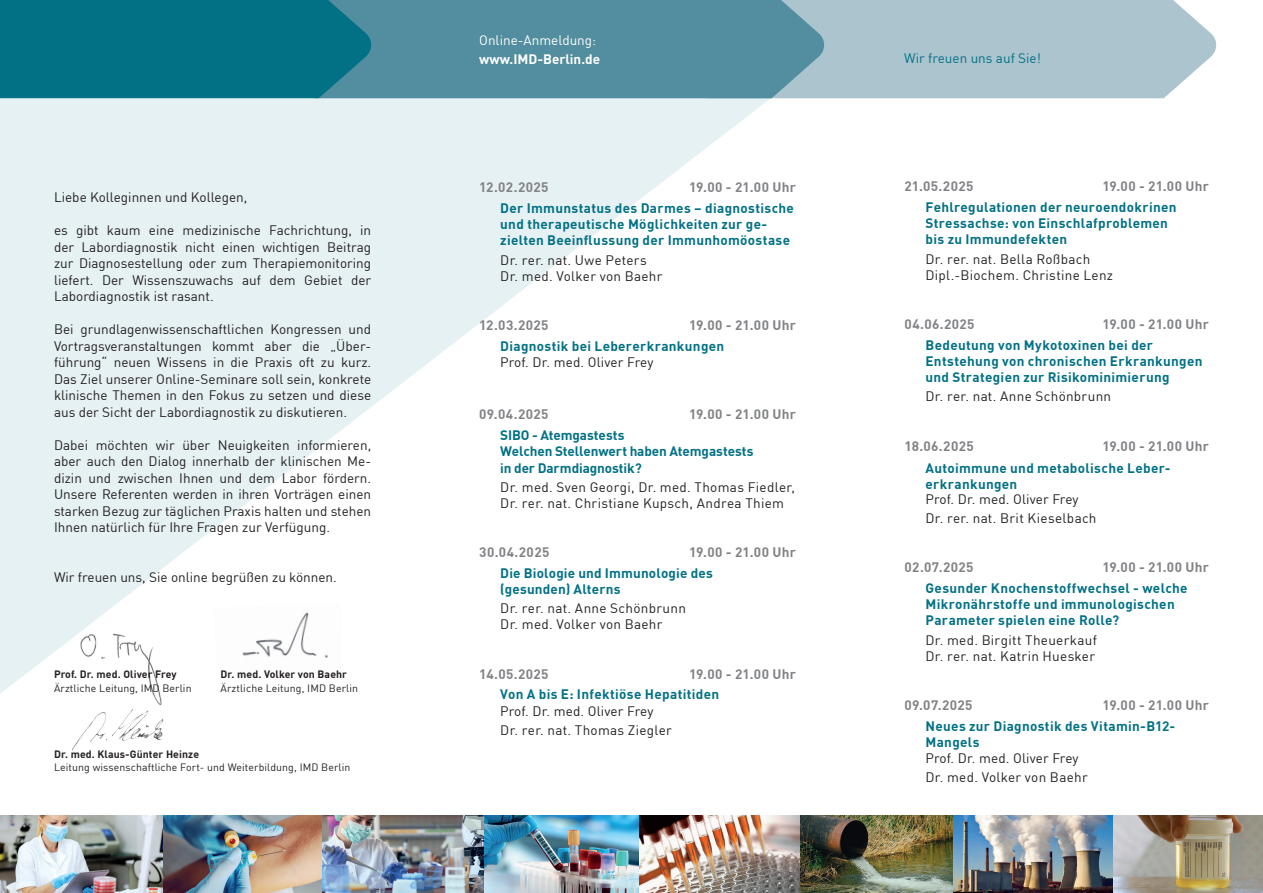
<style>
.page{position:relative;width:1263px;height:893px;background:#fff}
.page>*{position:absolute;margin:0;border:0;box-sizing:border-box;transform-origin:0 0}
.t1{font:13.5px/16.5px "DIN Pro";letter-spacing:.01em;color:#231f20}
.t2{font:700 13.5px/16.2px "DIN Pro";letter-spacing:.02em;color:#027185}
.t3{font:700 13.5px "DIN Pro";letter-spacing:.025em;color:#808285}
.t4{font:700 13.5px/16.2px "DIN Pro";letter-spacing:-.005em;color:#027185}
.t5{font:13.5px "DIN Pro";color:#027185}
.t6{font:13.5px "DIN Pro";color:#fff}
.t7{font:700 13.5px "DIN Pro";color:#fff}
.t8{font:10.5px "DIN Pro";letter-spacing:.01em;color:#231f20}
.t9{font:700 10.5px "DIN Pro";letter-spacing:.01em;color:#231f20}
</style>
<div class="page">
<div style="left:826px;top:0;width:391px;height:98px;background:#abc4ce"></div>
<svg style="left:0;top:98px;width:777px;height:603px"></svg>
<div style="left:373px;top:0;width:453px;height:98px;background:#528e9f"></div>
<div style="left:0;top:0;width:373px;height:98px;background:#027185"></div>
<img style="left:112px;top:709px;width:31px;height:27px">
<img style="left:0;top:816px;width:1263px;height:77px">
<p class="t1" style="left:54px;top:188px;width:195px">Liebe Kolleginnen und Kollegen,</p>
<p class="t1" style="left:54px;top:221px;width:319px;text-align:justify">es gibt kaum eine medizinische Fachrichtung, in der Labordiagnostik nicht einen wichtigen Beitrag zur Diagnosestellung oder zum Therapiemonitoring liefert. Der Wissenszuwachs auf dem Gebiet der Labordiagnostik ist rasant.</p>
<p class="t1" style="left:54px;top:320px;width:319px;text-align:justify">Bei grundlagenwissenschaftlichen Kongressen und Vortragsveranstaltungen kommt aber die „Über&shy;führung“ neuen Wissens in die Praxis oft zu kurz.<br>Das Ziel unserer Online-Seminare soll sein, konkrete klinische Themen in den Fokus zu setzen und diese aus der Sicht der Labordiagnostik zu diskutieren.</p>
<p class="t1" style="left:54px;top:436px;width:319px;text-align:justify">Dabei möchten wir über Neuigkeiten informieren, aber auch den Dialog innerhalb der klinischen Me&shy;dizin und zwischen Ihnen und dem Labor fördern.<br>Unsere Referenten werden in ihren Vorträgen einen starken Bezug zur täglichen Praxis halten und stehen Ihnen natürlich für Ihre Fragen zur Verfügung.</p>
<p class="t1" style="left:54px;top:568px;width:284px">Wir freuen uns, Sie online begrüßen zu können.</p>
<p class="t9" style="left:54px;top:666px;width:124px">Prof. Dr. med. Oliver Frey</p>
<p class="t9" style="left:220px;top:666px;width:128px">Dr. med. Volker von Baehr</p>
<p class="t8" style="left:54px;top:680px;width:139px">Ärztliche Leitung, IMD Berlin</p>
<p class="t8" style="left:220px;top:680px;width:139px">Ärztliche Leitung, IMD Berlin</p>
<p class="t9" style="left:54px;top:746px;width:147px">Dr. med. Klaus-Günter Heinze</p>
<p class="t8" style="left:54px;top:759px;width:298px">Leitung wissenschaftliche Fort- und Weiterbildung, IMD Berlin</p>
<p class="t6" style="left:479px;top:30px;width:118px">Online-Anmeldung:</p>
<p class="t7" style="left:479px;top:49px;width:122px">www.IMD-Berlin.de</p>
<p class="t5" style="left:904px;top:48px;width:138px">Wir freuen uns auf Sie!</p>
<p class="t3" style="left:479px;top:177px;width:71px">12.02.2025</p>
<p class="t3" style="left:689px;top:177px;width:108px">19.00 - 21.00 Uhr</p>
<p class="t2" style="left:500px;top:199px;width:295px">Der Immunstatus des Darmes – diagnostische und therapeutische Möglichkeiten zur ge&shy;zielten Beeinflussung der Immunhomöostase</p>
<p class="t1" style="left:500px;top:251px;width:164px">Dr. rer. nat. Uwe Peters<br>Dr. med. Volker von Baehr</p>
<p class="t3" style="left:479px;top:315px;width:71px">12.03.2025</p>
<p class="t3" style="left:689px;top:315px;width:108px">19.00 - 21.00 Uhr</p>
<p class="t2" style="left:500px;top:337px;width:225px">Diagnostik bei Lebererkrankungen</p>
<p class="t1" style="left:500px;top:353px;width:155px">Prof. Dr. med. Oliver Frey</p>
<p class="t3" style="left:479px;top:404px;width:71px">09.04.2025</p>
<p class="t3" style="left:689px;top:404px;width:108px">19.00 - 21.00 Uhr</p>
<p class="t4" style="left:500px;top:426px;width:255px">SIBO - Atemgastests<br>Welchen Stellenwert haben Atemgastests in der Darmdiagnostik?</p>
<p class="t1" style="left:500px;top:478px;width:296px">Dr. med. Sven Georgi, Dr. med. Thomas Fiedler,<br>Dr. rer. nat. Christiane Kupsch, Andrea Thiem</p>
<p class="t3" style="left:479px;top:542px;width:72px">30.04.2025</p>
<p class="t3" style="left:689px;top:542px;width:108px">19.00 - 21.00 Uhr</p>
<p class="t2" style="left:500px;top:564px;width:214px">Die Biologie und Immunologie des (gesunden) Alterns</p>
<p class="t1" style="left:500px;top:599px;width:187px">Dr. rer. nat. Anne Schönbrunn<br>Dr. med. Volker von Baehr</p>
<p class="t3" style="left:479px;top:663px;width:71px">14.05.2025</p>
<p class="t3" style="left:689px;top:663px;width:108px">19.00 - 21.00 Uhr</p>
<p class="t2" style="left:500px;top:685px;width:220px">Von A bis E: Infektiöse Hepatitiden</p>
<p class="t1" style="left:500px;top:700px;width:173px;line-height:19.5px">Prof. Dr. med. Oliver Frey<br>Dr. rer. nat. Thomas Ziegler</p>
<p class="t3" style="left:904px;top:176px;width:70px">21.05.2025</p>
<p class="t3" style="left:1102px;top:176px;width:108px">19.00 - 21.00 Uhr</p>
<p class="t2" style="left:925px;top:198px;width:252px">Fehlregulationen der neuroendokrinen<br>Stressachse: von Einschlafproblemen bis zu Immundefekten</p>
<p class="t1" style="left:925px;top:250px;width:189px">Dr. rer. nat. Bella Roßbach<br>Dipl.-Biochem. Christine Lenz</p>
<p class="t3" style="left:904px;top:314px;width:72px">04.06.2025</p>
<p class="t3" style="left:1102px;top:314px;width:108px">19.00 - 21.00 Uhr</p>
<p class="t2" style="left:925px;top:336px;width:278px">Bedeutung von Mykotoxinen bei der<br>Entstehung von chronischen Erkrankungen und Strategien zur Risikominimierung</p>
<p class="t1" style="left:925px;top:387px;width:187px">Dr. rer. nat. Anne Schönbrunn</p>
<p class="t3" style="left:904px;top:435px;width:71px">18.06.2025</p>
<p class="t3" style="left:1102px;top:435px;width:108px">19.00 - 21.00 Uhr</p>
<p class="t2" style="left:925px;top:459px;width:246px">Autoimmune und metabolische Leber&shy;erkrankungen</p>
<p class="t1" style="left:925px;top:489px;width:173px;line-height:19.2px">Prof. Dr. med. Oliver Frey<br>Dr. rer. nat. Brit Kieselbach</p>
<p class="t3" style="left:904px;top:557px;width:70px">02.07.2025</p>
<p class="t3" style="left:1102px;top:557px;width:108px">19.00 - 21.00 Uhr</p>
<p class="t2" style="left:925px;top:579px;width:264px">Gesunder Knochenstoffwechsel - welche<br>Mikronährstoffe und immunologischen<br>Parameter spielen eine Rolle?</p>
<p class="t1" style="left:925px;top:631px;width:173px">Dr. med. Birgitt Theuerkauf<br>Dr. rer. nat. Katrin Huesker</p>
<p class="t3" style="left:904px;top:695px;width:69px">09.07.2025</p>
<p class="t3" style="left:1102px;top:695px;width:108px">19.00 - 21.00 Uhr</p>
<p class="t2" style="left:925px;top:717px;width:251px">Neues zur Diagnostik des Vitamin-B12-<br>Mangels</p>
<p class="t1" style="left:925px;top:748px;width:164px;line-height:19.2px">Prof. Dr. med. Oliver Frey<br>Dr. med. Volker von Baehr</p>
</div>
